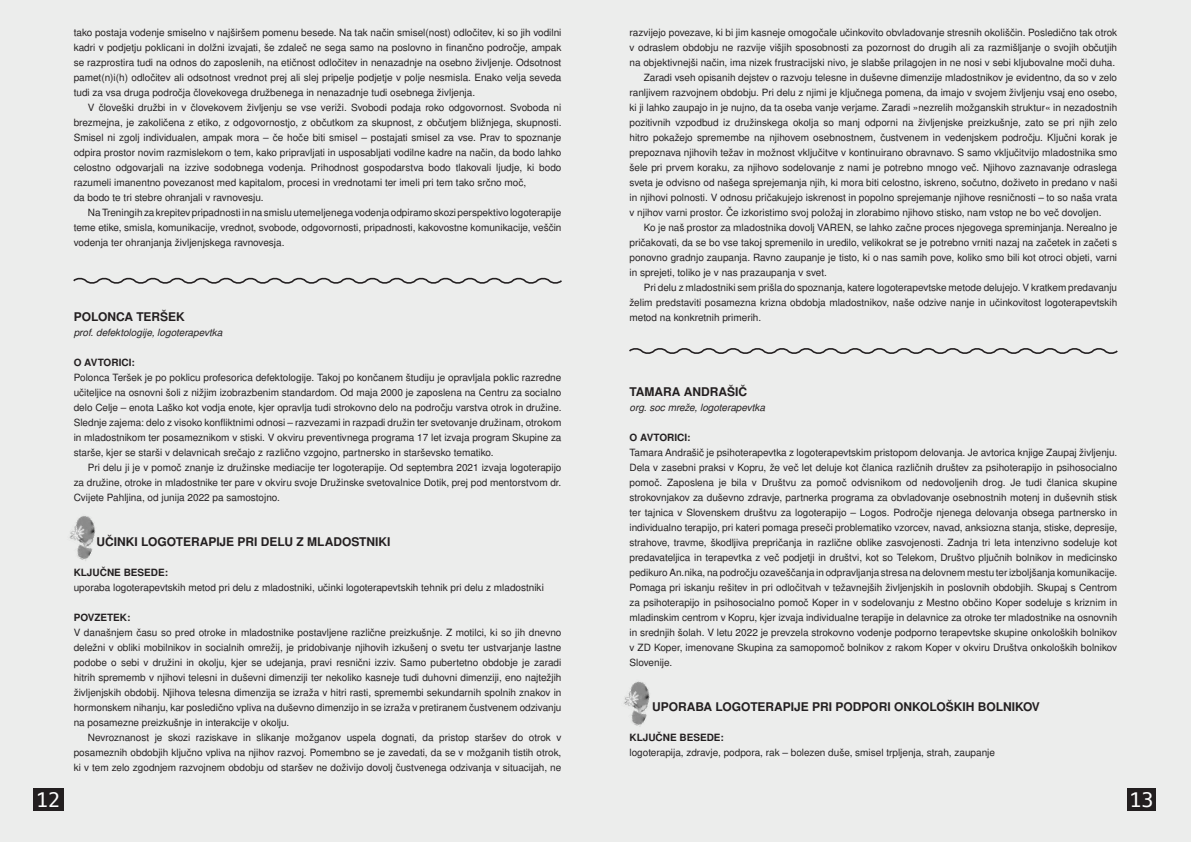
<style>
.page{position:relative;width:1191px;height:842px;background:#fff}
.page>*{position:absolute;margin:0;border:0;box-sizing:border-box;transform-origin:0 0}
.t1{font:20px "Menlo";color:#fff}
.t2{font:700 12px "Nimbus San L";color:#231f20}
.t3{font:10px/15px "Nimbus San L";color:#231f20;text-align:justify}
.t4{font:italic 10px "Nimbus San L";color:#231f20}
.t5{font:700 10px "Nimbus San L";color:#231f20}
</style>
<div class="page">
<div style="left:0;top:0;width:595px;height:842px;background:#ecedec"></div>
<div style="left:33px;top:788px;width:31px;height:23px;background:#231f20"></div>
<div style="left:586px;top:0;width:605px;height:842px;background:#ecedec"></div>
<div style="left:1127px;top:788px;width:29px;height:23px;background:#231f20"></div>
<img style="left:69px;top:516px;width:27px;height:45px">
<svg style="left:629px;top:348px;width:489px;height:6px"></svg>
<svg style="left:73px;top:277px;width:489px;height:7px"></svg>
<img style="left:624px;top:681px;width:26px;height:46px">
<p class="t3" style="left:74px;top:24px;width:489px">tako postaja vodenje smiselno v najširšem pomenu besede. Na tak način smisel(nost) odločitev, ki so jih vodilni kadri v podjetju poklicani in dolžni izvajati, še zdaleč ne sega samo na poslovno in finančno področje, ampak se razprostira tudi na odnos do zaposlenih, na etičnost odločitev in nenazadnje na osebno življenje. Odsotnost pamet(n)i(h) odločitev ali odsotnost vrednot prej ali slej pripelje podjetje v polje nesmisla. Enako velja seveda tudi za vsa druga področja človekovega družbenega in nenazadnje tudi osebnega življenja.</p>
<p class="t3" style="left:74px;top:99px;width:489px;text-align:left;text-indent:14px">V človeški družbi in v človekovem življenju se vse veriži. Svobodi podaja roko odgovornost. Svoboda ni brezmejna, je zakoličena z etiko, z odgovornostjo, z občutkom za skupnost, z občutjem bližnjega, skupnosti.<br>Smisel ni zgolj individualen, ampak mora – če hoče biti smisel – postajati smisel za vse. Prav to spoznanje odpira prostor novim razmislekom o tem, kako pripravljati in usposabljati vodilne kadre na način, da bodo lahko celostno odgovarjali na izzive sodobnega vodenja. Prihodnost gospodarstva bodo tlakovali ljudje, ki bodo razumeli imanentno povezanost med kapitalom, procesi in vrednotami ter imeli pri tem tako srčno moč,<br>da bodo te tri stebre ohranjali v ravnovesju.</p>
<p class="t3" style="left:74px;top:204px;width:489px;text-indent:14px">Na Treningih za krepitev pripadnosti in na smislu utemeljenega vodenja odpiramo skozi perspektivo logoterapije teme etike, smisla, komunikacije, vrednot, svobode, odgovornosti, pripadnosti, kakovostne komunikacije, veščin vodenja ter ohranjanja življenjskega ravnovesja.</p>
<p class="t2" style="left:74px;top:308px;width:113px">POLONCA TERŠEK</p>
<p class="t4" style="left:74px;top:325px;width:150px">prof. defektologije, logoterapevtka</p>
<p class="t5" style="left:74px;top:355px;width:63px">O AVTORICI:</p>
<p class="t3" style="left:74px;top:369px;width:489px">Polonca Teršek je po poklicu profesorica defektologije. Takoj po končanem študiju je opravljala poklic razredne učiteljice na osnovni šoli z nižjim izobrazbenim standardom. Od maja 2000 je zaposlena na Centru za socialno delo Celje – enota Laško kot vodja enote, kjer opravlja tudi strokovno delo na področju varstva otrok in družine.<br>Slednje zajema: delo z visoko konfliktnimi odnosi – razvezami in razpadi družin ter svetovanje družinam, otrokom in mladostnikom ter posameznikom v stiski. V okviru preventivnega programa 17 let izvaja program Skupine za starše, kjer se starši v delavnicah srečajo z različno vzgojno, partnersko in starševsko tematiko.</p>
<p class="t3" style="left:74px;top:459px;width:489px;text-indent:14px">Pri delu ji je v pomoč znanje iz družinske mediacije ter logoterapije. Od septembra 2021 izvaja logoterapijo za družine, otroke in mladostnike ter pare v okviru svoje Družinske svetovalnice Dotik, prej pod mentorstvom dr.<br>Cvijete Pahljina, od junija 2022 pa samostojno.</p>
<p class="t2" style="left:96px;top:533px;width:296px">UČINKI LOGOTERAPIJE PRI DELU Z MLADOSTNIKI</p>
<p class="t5" style="left:74px;top:565px;width:96px">KLJUČNE BESEDE:</p>
<p class="t3" style="left:74px;top:579px;width:472px">uporaba logoterapevtskih metod pri delu z mladostniki, učinki logoterapevtskih tehnik pri delu z mladostniki</p>
<p class="t5" style="left:74px;top:610px;width:58px">POVZETEK:</p>
<p class="t3" style="left:74px;top:624px;width:489px">V današnjem času so pred otroke in mladostnike postavljene različne preizkušnje. Z motilci, ki so jih dnevno deležni v obliki mobilnikov in socialnih omrežij, je pridobivanje njihovih izkušenj o svetu ter ustvarjanje lastne podobe o sebi v družini in okolju, kjer se udejanja, pravi resnični izziv. Samo pubertetno obdobje je zaradi hitrih sprememb v njihovi telesni in duševni dimenziji ter nekoliko kasneje tudi duhovni dimenziji, eno najtežjih življenjskih obdobij. Njihova telesna dimenzija se izraža v hitri rasti, spremembi sekundarnih spolnih znakov in hormonskem nihanju, kar posledično vpliva na duševno dimenzijo in se izraža v pretiranem čustvenem odzivanju na posamezne preizkušnje in interakcije v okolju.</p>
<p class="t3" style="left:74px;top:729px;width:489px;text-indent:14px">Nevroznanost je skozi raziskave in slikanje možganov uspela dognati, da pristop staršev do otrok v posameznih obdobjih ključno vpliva na njihov razvoj. Pomembno se je zavedati, da se v možganih tistih otrok, ki v tem zelo zgodnjem razvojnem obdobju od staršev ne doživijo dovolj čustvenega odzivanja v situacijah, ne</p>
<p class="t3" style="left:629px;top:24px;width:489px">razvijejo povezave, ki bi jim kasneje omogočale učinkovito obvladovanje stresnih okoliščin. Posledično tak otrok</p>
<p class="t3" style="left:629px;top:39px;width:489px">v odraslem obdobju ne razvije višjih sposobnosti za pozornost do drugih ali za razmišljanje o svojih občutjih</p>
<p class="t3" style="left:629px;top:54px;width:487px">na objektivnejši način, ima nizek frustracijski nivo, je slabše prilagojen in ne nosi v sebi kljubovalne moči duha.</p>
<p class="t3" style="left:643px;top:69px;width:475px">Zaradi vseh opisanih dejstev o razvoju telesne in duševne dimenzije mladostnikov je evidentno, da so v zelo</p>
<p class="t3" style="left:629px;top:84px;width:489px">ranljivem razvojnem obdobju. Pri delu z njimi je ključnega pomena, da imajo v svojem življenju vsaj eno osebo,</p>
<p class="t3" style="left:629px;top:99px;width:489px">ki ji lahko zaupajo in je nujno, da ta oseba vanje verjame. Zaradi »nezrelih možganskih struktur« in nezadostnih</p>
<p class="t3" style="left:629px;top:114px;width:489px">pozitivnih vzpodbud iz družinskega okolja so manj odporni na življenjske preizkušnje, zato se pri njih zelo</p>
<p class="t3" style="left:629px;top:129px;width:489px">hitro pokažejo spremembe na njihovem osebnostnem, čustvenem in vedenjskem področju. Ključni korak je</p>
<p class="t3" style="left:629px;top:144px;width:489px">prepoznava njihovih težav in možnost vključitve v kontinuirano obravnavo. S samo vključitvijo mladostnika smo</p>
<p class="t3" style="left:629px;top:159px;width:489px">šele pri prvem koraku, za njihovo sodelovanje z nami je potrebno mnogo več. Njihovo zaznavanje odraslega</p>
<p class="t3" style="left:629px;top:174px;width:489px">sveta je odvisno od našega sprejemanja njih, ki mora biti celostno, iskreno, sočutno, doživeto in predano v naši</p>
<p class="t3" style="left:629px;top:189px;width:489px">in njihovi polnosti. V odnosu pričakujejo iskrenost in popolno sprejemanje njihove resničnosti – to so naša vrata</p>
<p class="t3" style="left:629px;top:204px;width:473px">v njihov varni prostor. Če izkoristimo svoj položaj in zlorabimo njihovo stisko, nam vstop ne bo več dovoljen.</p>
<p class="t3" style="left:643px;top:219px;width:475px">Ko je naš prostor za mladostnika dovolj VAREN, se lahko začne proces njegovega spreminjanja. Nerealno je</p>
<p class="t3" style="left:629px;top:234px;width:489px">pričakovati, da se bo vse takoj spremenilo in uredilo, velikokrat se je potrebno vrniti nazaj na začetek in začeti s</p>
<p class="t3" style="left:629px;top:249px;width:489px">ponovno gradnjo zaupanja. Ravno zaupanje je tisto, ki o nas samih pove, koliko smo bili kot otroci objeti, varni</p>
<p class="t3" style="left:629px;top:264px;width:199px">in sprejeti, toliko je v nas prazaupanja v svet.</p>
<p class="t3" style="left:643px;top:279px;width:475px">Pri delu z mladostniki sem prišla do spoznanja, katere logoterapevtske metode delujejo. V kratkem predavanju</p>
<p class="t3" style="left:629px;top:294px;width:489px">želim predstaviti posamezna krizna obdobja mladostnikov, naše odzive nanje in učinkovitost logoterapevtskih</p>
<p class="t3" style="left:629px;top:309px;width:133px">metod na konkretnih primerih.</p>
<p class="t2" style="left:629px;top:383px;width:119px">TAMARA ANDRAŠIČ</p>
<p class="t4" style="left:629px;top:400px;width:137px">org. soc mreže, logoterapevtka</p>
<p class="t5" style="left:629px;top:430px;width:63px">O AVTORICI:</p>
<p class="t3" style="left:629px;top:444px;width:489px">Tamara Andrašič je psihoterapevtka z logoterapevtskim pristopom delovanja. Je avtorica knjige Zaupaj življenju.<br>Dela v zasebni praksi v Kopru, že več let deluje kot članica različnih društev za psihoterapijo in psihosocialno pomoč. Zaposlena je bila v Društvu za pomoč odvisnikom od nedovoljenih drog. Je tudi članica skupine strokovnjakov za duševno zdravje, partnerka programa za obvladovanje osebnostnih motenj in duševnih stisk ter tajnica v Slovenskem društvu za logoterapijo – Logos. Področje njenega delovanja obsega partnersko in individualno terapijo, pri kateri pomaga preseči problematiko vzorcev, navad, anksiozna stanja, stiske, depresije, strahove, travme, škodljiva prepričanja in različne oblike zasvojenosti. Zadnja tri leta intenzivno sodeluje kot predavateljica in terapevtka z več podjetji in društvi, kot so Telekom, Društvo pljučnih bolnikov in medicinsko pedikuro An.nika, na področju ozaveščanja in odpravljanja stresa na delovnem mestu ter izboljšanja komunikacije.<br>Pomaga pri iskanju rešitev in pri odločitvah v težavnejših življenjskih in poslovnih obdobjih. Skupaj s Centrom za psihoterapijo in psihosocialno pomoč Koper in v sodelovanju z Mestno občino Koper sodeluje s kriznim in mladinskim centrom v Kopru, kjer izvaja individualne terapije in delavnice za otroke ter mladostnike na osnovnih in srednjih šolah. V letu 2022 je prevzela strokovno vodenje podporno terapevtske skupine onkoloških bolnikov v ZD Koper, imenovane Skupina za samopomoč bolnikov z rakom Koper v okviru Društva onkoloških bolnikov Slovenije.</p>
<p class="t2" style="left:652px;top:698px;width:389px">UPORABA LOGOTERAPIJE PRI PODPORI ONKOLOŠKIH BOLNIKOV</p>
<p class="t5" style="left:629px;top:730px;width:96px">KLJUČNE BESEDE:</p>
<p class="t3" style="left:629px;top:744px;width:367px">logoterapija, zdravje, podpora, rak – bolezen duše, smisel trpljenja, strah, zaupanje</p>
<h1 class="t1" style="left:36px;top:786px;width:26px">12</h1>
<h1 class="t1" style="left:1129px;top:786px;width:26px">13</h1>
</div>
